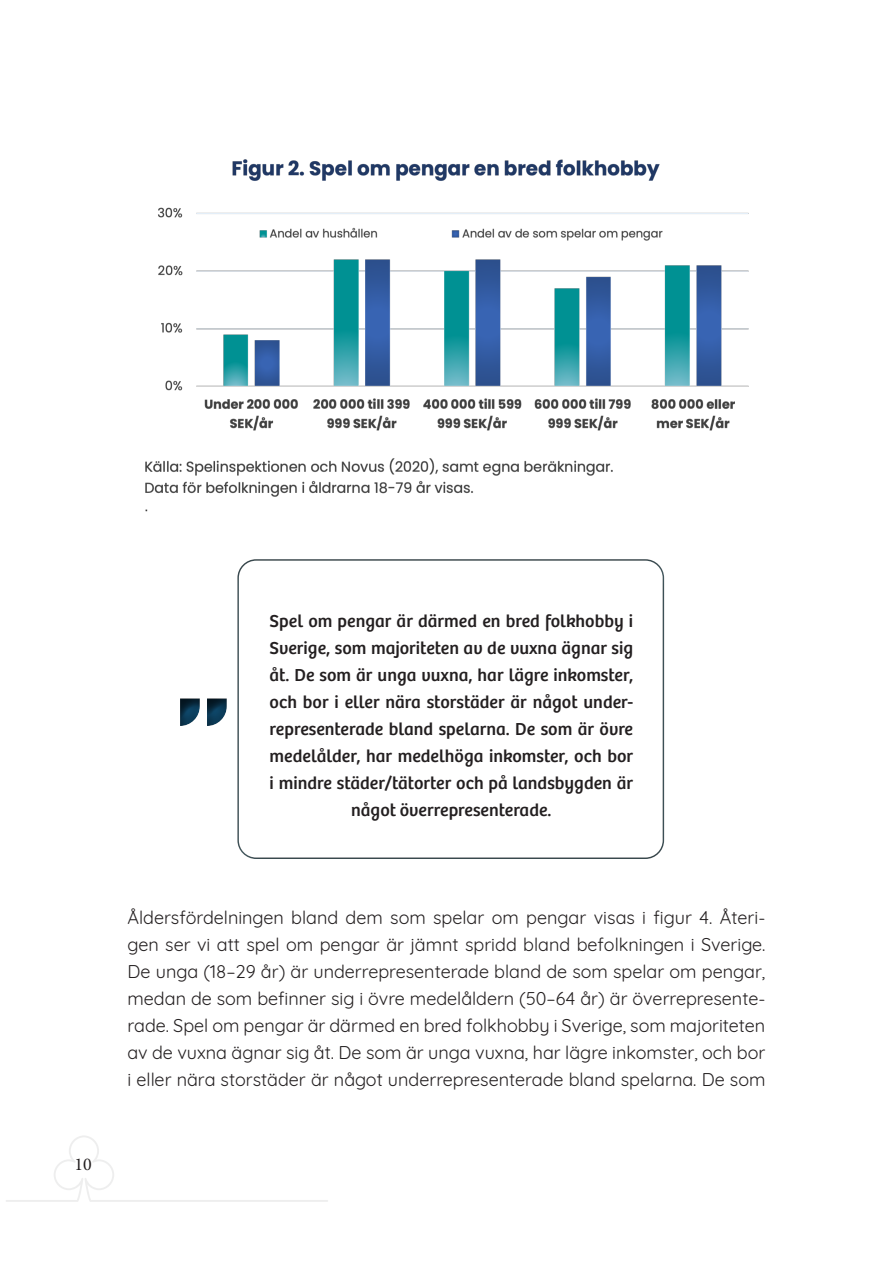
<style>
.page{position:relative;width:893px;height:1263px;background:#fff}
.page>*{position:absolute;margin:0;border:0;box-sizing:border-box;transform-origin:0 0}
.t1{font:133.5px "Joschmi";color:#156595}
.t2{font:18px/27px "Quicksand";color:#231f20;text-align:justify}
.t3{font:18px/27px "Bree";color:#231f20;text-align:justify}
.t4{font:18px "Minion Pro";color:#231f20}
</style>
<div class="page">
<img style="left:145px;top:159px;width:604px;height:353px">
<svg style="left:6px;top:1136px;width:322px;height:66px"></svg>
<p class="t4" style="left:75px;top:1152px;width:19px">10</p>
<h1 class="t1" style="left:176px;top:672px;width:56px">"</h1>
<p class="t3" style="left:270px;top:606px;width:365px">Spel om pengar är därmed en bred folkhobby i Sverige, som majoriteten av de vuxna ägnar sig åt. De som är unga vuxna, har lägre inkomster, och bor i eller nära storstäder är något under&shy;representerade bland spelarna. De som är övre medelålder, har medelhöga inkomster, och bor i mindre städer/tätorter och på landsbygden är</p>
<p class="t3" style="left:351px;top:795px;width:202px">något överrepresenterade.</p>
<p class="t2" style="left:128px;top:902px;width:639px">Åldersfördelningen bland dem som spelar om pengar visas i figur 4. Återi&shy;gen ser vi att spel om pengar är jämnt spridd bland befolkningen i Sverige.<br>De unga (18–29 år) är underrepresenterade bland de som spelar om pengar, medan de som befinner sig i övre medelåldern (50–64 år) är överrepresente&shy;rade. Spel om pengar är därmed en bred folkhobby i Sverige, som majoriteten av de vuxna ägnar sig åt. De som är unga vuxna, har lägre inkomster, och bor i eller nära storstäder är något underrepresenterade bland spelarna. De som</p>
</div>
